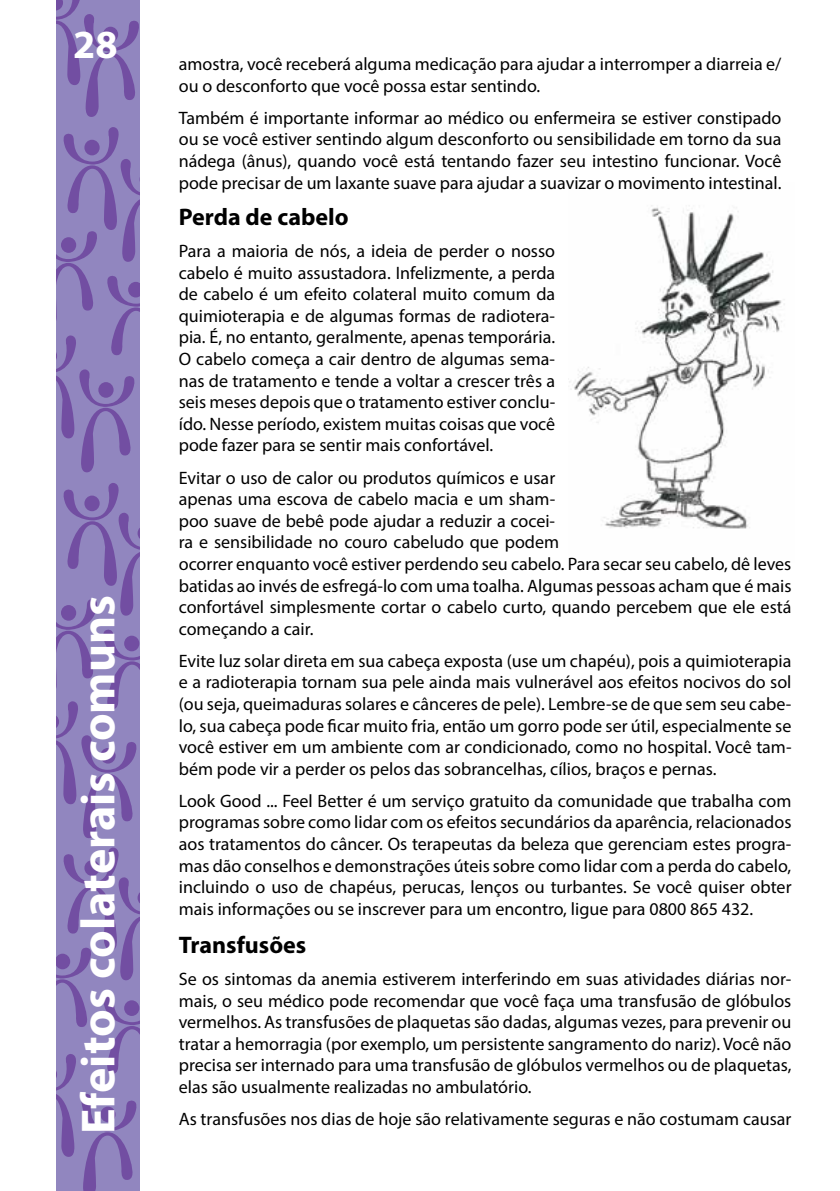
<style>
.page{position:relative;width:840px;height:1191px;background:#fff}
.page>*{position:absolute;margin:0;border:0;box-sizing:border-box;transform-origin:0 0}
.t1{font:700 48px "Myriad Pro";color:#fff}
.t2{font:700 40px "Myriad Pro";color:#fff}
.t3{font:700 24px "Myriad Pro";color:#000}
.t4{font:18px/21.6px "Myriad Pro";color:#000;text-align:justify}
</style>
<div class="page">
<div style="left:57px;top:0;width:83px;height:1191px;background:#9186bf"></div>
<svg style="left:57px;top:483px;width:83px;height:355px"></svg>
<svg style="left:57px;top:127px;width:83px;height:345px"></svg>
<svg style="left:57px;top:0;width:82px;height:117px"></svg>
<svg style="left:57px;top:847px;width:83px;height:344px"></svg>
<img style="left:569px;top:205px;width:216px;height:324px">
<h2 class="t2" style="left:73px;top:19px;width:46px">28</h2>
<h1 class="t1" style="left:67px;top:1134px;width:540px;rotate:-90deg">Efeitos colaterais comuns</h1>
<p class="t4" style="left:179px;top:53px;width:604px">amostra, você receberá alguma medicação para ajudar a interromper a diarreia e/ ou o desconforto que você possa estar sentindo.</p>
<p class="t4" style="left:179px;top:107px;width:604px">Também é importante informar ao médico ou enfermeira se estiver constipado ou se você estiver sentindo algum desconforto ou sensibilidade em torno da sua nádega (ânus), quando você está tentando fazer seu intestino funcionar. Você pode precisar de um laxante suave para ajudar a suavizar o movimento intestinal.</p>
<h3 class="t3" style="left:179px;top:201px;width:171px">Perda de cabelo</h3>
<p class="t4" style="left:179px;top:240px;width:378px">Para a maioria de nós, a ideia de perder o nosso cabelo é muito assustadora. Infelizmente, a perda de cabelo é um efeito colateral muito comum da quimioterapia e de algumas formas de radiotera&shy;pia. É, no entanto, geralmente, apenas temporária.<br>O cabelo começa a cair dentro de algumas sema&shy;nas de tratamento e tende a voltar a crescer três a seis meses depois que o tratamento estiver conclu&shy;ído. Nesse período, existem muitas coisas que você pode fazer para se sentir mais confortável.</p>
<p class="t4" style="left:179px;top:466px;width:614px;text-align:left">Evitar o uso de calor ou produtos químicos e usar<br>apenas uma escova de cabelo macia e um sham-<br>poo suave de bebê pode ajudar a reduzir a cocei-<br>ra e sensibilidade no couro cabeludo que podem<br>ocorrer enquanto você estiver perdendo seu cabelo. Para secar seu cabelo, dê leves batidas ao invés de esfregá-lo com uma toalha. Algumas pessoas acham que é mais confortável simplesmente cortar o cabelo curto, quando percebem que ele está começando a cair.</p>
<p class="t4" style="left:179px;top:649px;width:614px">Evite luz solar direta em sua cabeça exposta (use um chapéu), pois a quimioterapia e a radioterapia tornam sua pele ainda mais vulnerável aos efeitos nocivos do sol (ou seja, queimaduras solares e cânceres de pele). Lembre-se de que sem seu cabe&shy;lo, sua cabeça pode ficar muito fria, então um gorro pode ser útil, especialmente se você estiver em um ambiente com ar condicionado, como no hospital. Você tam&shy;bém pode vir a perder os pelos das sobrancelhas, cílios, braços e pernas.</p>
<p class="t4" style="left:179px;top:789px;width:614px">Look Good ... Feel Better é um serviço gratuito da comunidade que trabalha com programas sobre como lidar com os efeitos secundários da aparência, relacionados aos tratamentos do câncer. Os terapeutas da beleza que gerenciam estes progra&shy;mas dão conselhos e demonstrações úteis sobre como lidar com a perda do cabelo, incluindo o uso de chapéus, perucas, lenços ou turbantes. Se você quiser obter mais informações ou se inscrever para um encontro, ligue para 0800 865 432.</p>
<h3 class="t3" style="left:179px;top:929px;width:129px">Transfusões</h3>
<p class="t4" style="left:179px;top:967px;width:614px">Se os sintomas da anemia estiverem interferindo em suas atividades diárias nor&shy;mais, o seu médico pode recomendar que você faça uma transfusão de glóbulos vermelhos. As transfusões de plaquetas são dadas, algumas vezes, para prevenir ou tratar a hemorragia (por exemplo, um persistente sangramento do nariz). Você não precisa ser internado para uma transfusão de glóbulos vermelhos ou de plaquetas, elas são usualmente realizadas no ambulatório.</p>
<p class="t4" style="left:179px;top:1107px;width:613px">As transfusões nos dias de hoje são relativamente seguras e não costumam causar</p>
</div>
